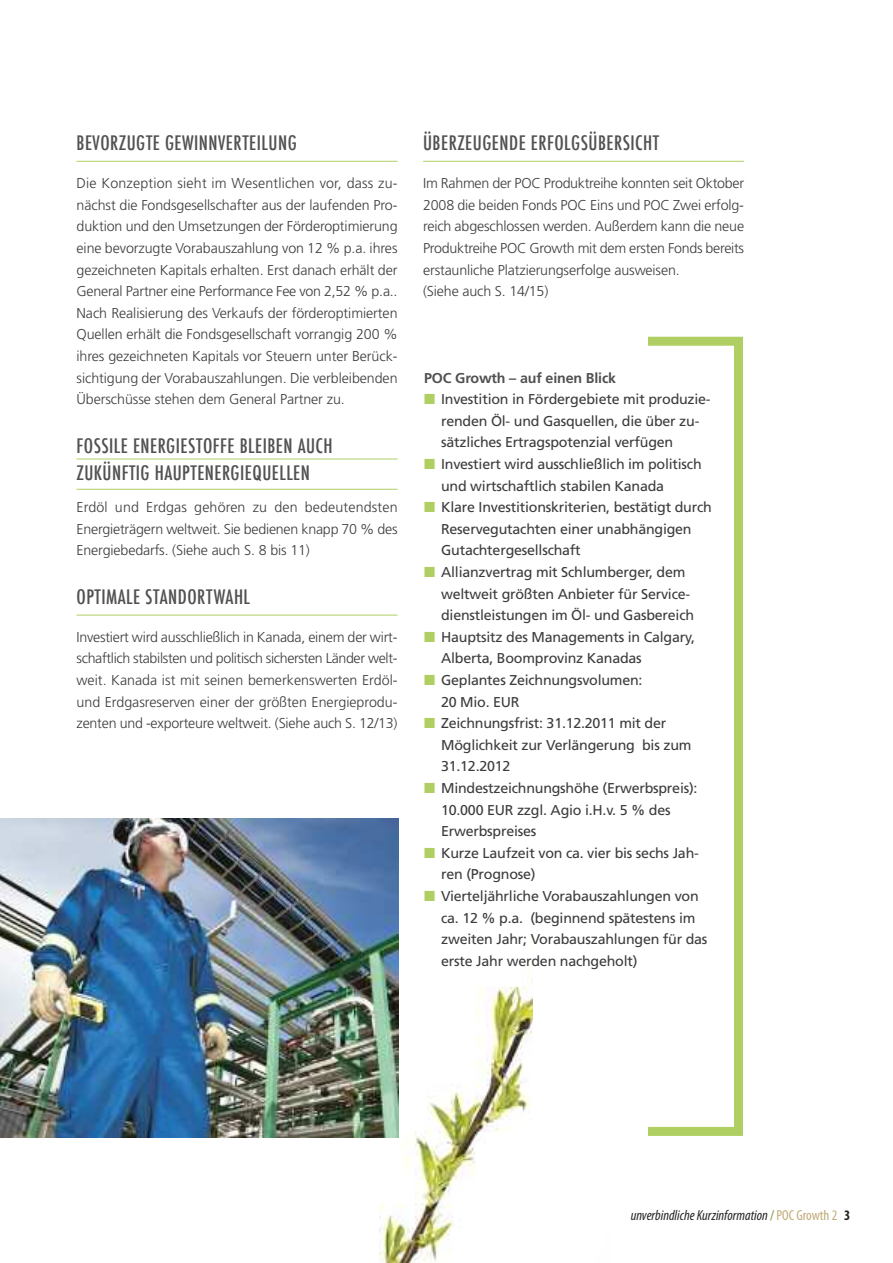
<style>
.page{position:relative;width:893px;height:1263px;background:#fff}
.page>*{position:absolute;margin:0;border:0;box-sizing:border-box;transform-origin:0 0}
.t1{font:500 condensed 19.5px/27px "Futura";letter-spacing:.025em;color:#525152}
.t2{font:italic condensed 14.55px "Myriad Pro";color:#272627}
.t3{font:300 14.25px/21.6px "Frutiger";letter-spacing:-.01em;color:#3d3c3c;text-align:justify}
.t4{font:14.25px/21.6px "Frutiger";letter-spacing:-.015em;color:#3d3c3c}
.t5{font:700 14.25px "Frutiger";letter-spacing:-.01em;color:#525152}
.s1{color:#afcf63}
.s2{font-style:normal;color:#748a32}
.s3{font-style:normal;color:#c1ac78}
.s4{font-weight:700;font-style:normal}
</style>
<div class="page">
<img style="left:379px;top:939px;width:154px;height:324px">
<hr style="left:77px;top:161px;width:321px;height:1px;background:#afcf63">
<hr style="left:77px;top:459px;width:321px;height:1px;background:#afcf63">
<hr style="left:77px;top:489px;width:321px;height:1px;background:#afcf63">
<hr style="left:77px;top:615px;width:321px;height:1px;background:#afcf63">
<hr style="left:423px;top:161px;width:321px;height:1px;background:#afcf63">
<div style="left:616px;top:337px;width:127px;height:799px;border:9px solid #afcf63"></div>
<div style="left:533px;top:306px;width:115px;height:849px;background:#fff"></div>
<img style="left:0;top:818px;width:398px;height:320px">
<h1 class="t1" style="left:77px;top:129px;width:222px">BEVORZUGTE GEWINNVERTEILUNG</h1>
<p class="t3" style="left:77px;top:173px;width:323px">Die Konzeption sieht im Wesentlichen vor, dass zu&shy;nächst die Fondsgesellschafter aus der laufenden Pro&shy;duktion und den Umsetzungen der Förderoptimierung eine bevorzugte Vorabauszahlung von 12 % p.a. ihres gezeichneten Kapitals erhalten. Erst danach erhält der General Partner eine Performance Fee von 2,52 % p.a..<br>Nach Realisierung des Verkaufs der förderoptimierten Quellen erhält die Fondsgesellschaft vorrangig 200 % ihres gezeichneten Kapitals vor Steuern unter Berück&shy;sichtigung der Vorabauszahlungen. Die verbleibenden Überschüsse stehen dem General Partner zu.</p>
<h1 class="t1" style="left:77px;top:432px;width:258px">FOSSILE ENERGIESTOFFE BLEIBEN AUCH<br>ZUKÜNFTIG HAUPTENERGIEQUELLEN</h1>
<p class="t3" style="left:77px;top:497px;width:323px">Erdöl und Erdgas gehören zu den bedeutendsten Energieträgern weltweit. Sie bedienen knapp 70 % des Energiebedarfs. (Siehe auch S. 8 bis 11)</p>
<h1 class="t1" style="left:77px;top:583px;width:175px">OPTIMALE STANDORTWAHL</h1>
<p class="t3" style="left:77px;top:627px;width:323px">Investiert wird ausschließlich in Kanada, einem der wirt&shy;schaftlich stabilsten und politisch sichersten Länder welt&shy;weit. Kanada ist mit seinen bemerkenswerten Erdöl&shy;und Erdgasreserven einer der größten Energieprodu&shy;zenten und -exporteure weltweit. (Siehe auch S. 12/13)</p>
<h1 class="t1" style="left:423px;top:129px;width:238px">ÜBERZEUGENDE ERFOLGSÜBERSICHT</h1>
<p class="t3" style="left:423px;top:173px;width:323px;text-align:left">Im Rahmen der POC Produktreihe konnten seit Oktober 2008 die beiden Fonds POC Eins und POC Zwei erfolg&shy;reich abgeschlossen werden. Außerdem kann die neue Produktreihe POC Growth mit dem ersten Fonds bereits erstaunliche Platzierungserfolge ausweisen.<br>(Siehe auch S. 14/15)</p>
<p class="t5" style="left:424px;top:372px;width:193px">POC Growth – auf einen Blick</p>
<p class="t4" style="left:441px;top:389px;width:271px;text-indent:-17px"><span class="s1">■</span> Investition in Fördergebiete mit produzie&shy;renden Öl- und Gasquellen, die über zu&shy;sätzliches Ertragspotenzial verfügen</p>
<p class="t4" style="left:441px;top:454px;width:262px;text-indent:-17px"><span class="s1">■</span> Investiert wird ausschließlich im politisch und wirtschaftlich stabilen Kanada</p>
<p class="t4" style="left:441px;top:497px;width:272px;text-indent:-17px"><span class="s1">■</span> Klare Investitionskriterien, bestätigt durch<br>Reservegutachten einer unabhängigen<br>Gutachtergesellschaft</p>
<p class="t4" style="left:441px;top:562px;width:254px;text-indent:-17px"><span class="s1">■</span> Allianzvertrag mit Schlumberger, dem weltweit größten Anbieter für Service&shy;dienstleistungen im Öl- und Gasbereich</p>
<p class="t4" style="left:441px;top:627px;width:255px;text-indent:-17px"><span class="s1">■</span> Hauptsitz des Managements in Calgary,<br>Alberta, Boomprovinz Kanadas</p>
<p class="t4" style="left:441px;top:670px;width:203px;text-indent:-17px"><span class="s1">■</span> Geplantes Zeichnungsvolumen:<br>20 Mio. EUR</p>
<p class="t4" style="left:441px;top:713px;width:252px;text-indent:-17px"><span class="s1">■</span> Zeichnungsfrist: 31.12.2011 mit der<br>Möglichkeit zur Verlängerung bis zum<br>31.12.2012</p>
<p class="t4" style="left:441px;top:778px;width:258px;text-indent:-17px"><span class="s1">■</span> Mindestzeichnungshöhe (Erwerbspreis):<br>10.000 EUR zzgl. Agio i.H.v. 5 % des<br>Erwerbspreises</p>
<p class="t4" style="left:441px;top:843px;width:259px;text-indent:-17px"><span class="s1">■</span> Kurze Laufzeit von ca. vier bis sechs Jah&shy;ren (Prognose)</p>
<p class="t4" style="left:441px;top:886px;width:268px;text-indent:-17px"><span class="s1">■</span> Vierteljährliche Vorabauszahlungen von ca. 12 % p.a. (beginnend spätestens im zweiten Jahr; Vorabauszahlungen für das erste Jahr werden nachgeholt)</p>
<p class="t2" style="left:631px;top:1210px;width:221px">unverbindlicheKurzinformation<span class="s2">/</span> <span class="s3">POC Growth 2</span> <span class="s4">3</span></p>
</div>
